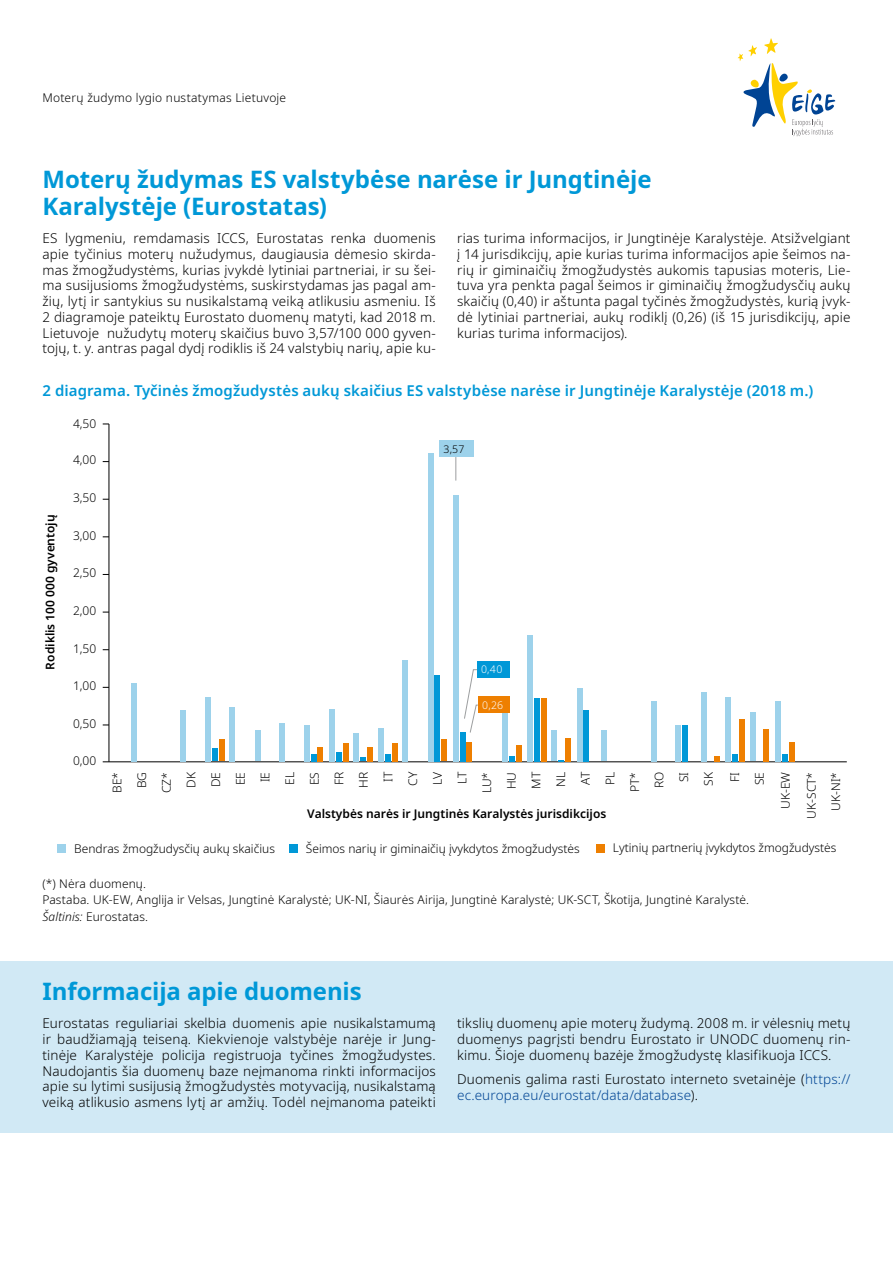
<style>
.page{position:relative;width:893px;height:1263px;background:#fff}
.page>*{position:absolute;margin:0;border:0;box-sizing:border-box;transform-origin:0 0}
.Headlines{font:700 24px/27px "Noto Sans";letter-spacing:-.005em;color:#0098d7}
.Boxes_headlines{font:600 15px "Noto Sans";letter-spacing:.01em;color:#0098d7}
.Body_text{font:300 13.5px/15.8px "Noto Sans";letter-spacing:.01em;color:#000;text-align:justify}
.Table_text_small{font:300 12px/24.6px "Noto Sans";color:#000;text-align:right}
.t1{font:600 12px "Noto Sans";color:#000}
.t2{font:300 10.5px "Noto Sans";color:#fff}
.t3{font:300 10.5px "Noto Sans";color:#000}
.s1{font-style:italic}
.s2{color:#004494}
</style>
<div class="page">
<svg style="left:738px;top:38px;width:97px;height:98px"></svg>
<svg style="left:464px;top:669px;width:14px;height:64px"></svg>
<svg style="left:455px;top:457px;width:1px;height:23px"></svg>
<div style="left:289px;top:844px;width:8px;height:9px;background:#0098d7"></div>
<div style="left:596px;top:844px;width:8px;height:8px;background:#ee7f00"></div>
<div style="left:57px;top:844px;width:9px;height:9px;background:#9dd2eb"></div>
<hr style="left:103px;top:761px;width:744px;height:1px;background:#000">
<hr style="left:109px;top:424px;width:1px;height:338px;background:#000">
<div style="left:205px;top:697px;width:6px;height:64px;background:#9dd2eb"></div>
<div style="left:775px;top:701px;width:6px;height:60px;background:#9dd2eb"></div>
<div style="left:750px;top:712px;width:6px;height:49px;background:#9dd2eb"></div>
<div style="left:725px;top:697px;width:6px;height:64px;background:#9dd2eb"></div>
<div style="left:701px;top:692px;width:5px;height:69px;background:#9dd2eb"></div>
<div style="left:675px;top:725px;width:6px;height:36px;background:#9dd2eb"></div>
<div style="left:651px;top:701px;width:5px;height:60px;background:#9dd2eb"></div>
<div style="left:601px;top:730px;width:5px;height:31px;background:#9dd2eb"></div>
<div style="left:577px;top:688px;width:5px;height:73px;background:#9dd2eb"></div>
<div style="left:552px;top:730px;width:5px;height:31px;background:#9dd2eb"></div>
<div style="left:528px;top:635px;width:5px;height:126px;background:#9dd2eb"></div>
<div style="left:502px;top:698px;width:6px;height:63px;background:#9dd2eb"></div>
<div style="left:453px;top:495px;width:6px;height:266px;background:#9dd2eb"></div>
<div style="left:428px;top:453px;width:5px;height:308px;background:#9dd2eb"></div>
<div style="left:403px;top:660px;width:5px;height:101px;background:#9dd2eb"></div>
<div style="left:378px;top:728px;width:6px;height:33px;background:#9dd2eb"></div>
<div style="left:353px;top:733px;width:6px;height:28px;background:#9dd2eb"></div>
<div style="left:329px;top:708px;width:6px;height:53px;background:#9dd2eb"></div>
<div style="left:304px;top:725px;width:5px;height:36px;background:#9dd2eb"></div>
<div style="left:279px;top:723px;width:5px;height:38px;background:#9dd2eb"></div>
<div style="left:255px;top:730px;width:5px;height:31px;background:#9dd2eb"></div>
<div style="left:229px;top:707px;width:6px;height:54px;background:#9dd2eb"></div>
<div style="left:180px;top:710px;width:6px;height:51px;background:#9dd2eb"></div>
<div style="left:131px;top:683px;width:5px;height:78px;background:#9dd2eb"></div>
<div style="left:212px;top:748px;width:6px;height:13px;background:#0098d7"></div>
<div style="left:782px;top:754px;width:6px;height:7px;background:#0098d7"></div>
<div style="left:732px;top:754px;width:6px;height:7px;background:#0098d7"></div>
<div style="left:682px;top:725px;width:6px;height:36px;background:#0098d7"></div>
<div style="left:584px;top:710px;width:5px;height:51px;background:#0098d7"></div>
<div style="left:534px;top:698px;width:6px;height:63px;background:#0098d7"></div>
<svg style="left:509px;top:756px;width:6px;height:5px"></svg>
<div style="left:460px;top:732px;width:5px;height:29px;background:#0098d7"></div>
<div style="left:435px;top:675px;width:5px;height:86px;background:#0098d7"></div>
<div style="left:385px;top:754px;width:6px;height:7px;background:#0098d7"></div>
<svg style="left:360px;top:757px;width:6px;height:4px"></svg>
<div style="left:336px;top:752px;width:6px;height:9px;background:#0098d7"></div>
<svg style="left:311px;top:754px;width:5px;height:7px"></svg>
<div style="left:219px;top:739px;width:6px;height:22px;background:#ee7f00"></div>
<div style="left:789px;top:742px;width:5px;height:19px;background:#ee7f00"></div>
<div style="left:763px;top:729px;width:6px;height:32px;background:#ee7f00"></div>
<div style="left:739px;top:719px;width:5px;height:42px;background:#ee7f00"></div>
<svg style="left:714px;top:756px;width:6px;height:5px"></svg>
<div style="left:565px;top:738px;width:6px;height:23px;background:#ee7f00"></div>
<div style="left:541px;top:698px;width:6px;height:63px;background:#ee7f00"></div>
<div style="left:516px;top:745px;width:5px;height:16px;background:#ee7f00"></div>
<div style="left:467px;top:742px;width:5px;height:19px;background:#ee7f00"></div>
<div style="left:441px;top:739px;width:6px;height:22px;background:#ee7f00"></div>
<div style="left:392px;top:743px;width:6px;height:18px;background:#ee7f00"></div>
<div style="left:367px;top:747px;width:5px;height:14px;background:#ee7f00"></div>
<div style="left:343px;top:743px;width:5px;height:18px;background:#ee7f00"></div>
<div style="left:318px;top:747px;width:5px;height:14px;background:#ee7f00"></div>
<div style="left:439px;top:440px;width:34px;height:17px;background:#9dd2eb"></div>
<div style="left:477px;top:661px;width:32px;height:16px;background:#0098d7"></div>
<div style="left:478px;top:696px;width:31px;height:17px;background:#ee7f00"></div>
<div style="left:0;top:961px;width:893px;height:172px;background:#d1e9f5"></div>
<p class="Table_text_small" style="left:43px;top:86px;width:245px">Moterų žudymo lygio nustatymas Lietuvoje</p>
<h2 class="Headlines" style="left:43px;top:166px;width:611px">Moterų žudymas ES valstybėse narėse ir Jungtinėje<br>Karalystėje (Eurostatas)</h2>
<p class="Body_text" style="left:43px;top:231px;width:395px">ES lygmeniu, remdamasis ICCS, Eurostatas renka duomenis apie tyčinius moterų nužudymus, daugiausia dėmesio skirda&shy;mas žmogžudystėms, kurias įvykdė lytiniai partneriai, ir su šei&shy;ma susijusioms žmogžudystėms, suskirstydamas jas pagal am&shy;žių, lytį ir santykius su nusikalstamą veiką atlikusiu asmeniu. Iš 2 diagramoje pateiktų Eurostato duomenų matyti, kad 2018 m.<br>Lietuvoje nužudytų moterų skaičius buvo 3,57/100 000 gyven&shy;tojų, t. y. antras pagal dydį rodiklis iš 24 valstybių narių, apie ku-</p>
<p class="Body_text" style="left:457px;top:231px;width:395px">rias turima informacijos, ir Jungtinėje Karalystėje. Atsižvelgiant į 14 jurisdikcijų, apie kurias turima informacijos apie šeimos na&shy;rių ir giminaičių žmogžudystės aukomis tapusias moteris, Lie&shy;tuva yra penkta pagal šeimos ir giminaičių žmogžudysčių aukų skaičių (0,40) ir aštunta pagal tyčinės žmogžudystės, kurią įvyk&shy;dė lytiniai partneriai, aukų rodiklį (0,26) (iš 15 jurisdikcijų, apie kurias turima informacijos).</p>
<p class="Boxes_headlines" style="left:43px;top:382px;width:772px">2 diagrama. Tyčinės žmogžudystės aukų skaičius ES valstybėse narėse ir Jungtinėje Karalystėje (2018 m.)</p>
<p class="t1" style="left:42px;top:669px;width:157px;rotate:-90deg">Rodiklis 100 000 gyventojų</p>
<p class="Table_text_small" style="left:73px;top:412px;width:25px">4,50</p>
<p class="Table_text_small" style="left:73px;top:448px;width:25px">4,00</p>
<p class="Table_text_small" style="left:73px;top:486px;width:25px">3,50</p>
<p class="Table_text_small" style="left:73px;top:523px;width:25px">3,00</p>
<p class="Table_text_small" style="left:73px;top:561px;width:25px">2,50</p>
<p class="Table_text_small" style="left:73px;top:598px;width:25px">2,00</p>
<p class="Table_text_small" style="left:73px;top:636px;width:25px">1,50</p>
<p class="Table_text_small" style="left:73px;top:674px;width:25px">1,00</p>
<p class="Table_text_small" style="left:73px;top:711px;width:25px">0,50</p>
<p class="Table_text_small" style="left:73px;top:749px;width:25px">0,00</p>
<p class="t3" style="left:443px;top:441px;width:22px">3,57</p>
<p class="t2" style="left:481px;top:662px;width:23px">0,40</p>
<p class="t2" style="left:482px;top:697px;width:22px">0,26</p>
<p class="Table_text_small" style="left:105px;top:793px;width:23px;rotate:-90deg">BE*<br>BG<br>CZ*<br>DK<br>DE<br>EE<br>IE<br>EL<br>ES<br>FR<br>HR<br>IT<br>CY<br>LV<br>LT<br>LU*<br>HU<br>MT<br>NL<br>AT<br>PL<br>PT*<br>RO<br>SI<br>SK</p>
<p class="Table_text_small" style="left:723px;top:785px;width:15px;text-align:left;rotate:-90deg">FI<br>SE</p>
<p class="Table_text_small" style="left:773px;top:819px;width:48px;line-height:26px;rotate:-90deg">UK-EW<br>UK-SCT*</p>
<p class="Table_text_small" style="left:824px;top:811px;width:40px;rotate:-90deg">UK-NI*</p>
<p class="t1" style="left:307px;top:805px;width:301px">Valstybės narės ir Jungtinės Karalystės jurisdikcijos</p>
<p class="Table_text_small" style="left:74px;top:836px;width:202px">Bendras žmogžudysčių aukų skaičius</p>
<p class="Table_text_small" style="left:306px;top:836px;width:275px">Šeimos narių ir giminaičių įvykdytos žmogžudystės</p>
<p class="Table_text_small" style="left:613px;top:836px;width:225px">Lytinių partnerių įvykdytos žmogžudystės</p>
<p class="Table_text_small" style="left:43px;top:871px;width:105px">(*) Nėra duomenų.</p>
<p class="Table_text_small" style="left:43px;top:888px;width:708px">Pastaba. UK-EW, Anglija ir Velsas, Jungtinė Karalystė; UK-NI, Šiaurės Airija, Jungtinė Karalystė; UK-SCT, Škotija, Jungtinė Karalystė.</p>
<p class="Table_text_small" style="left:43px;top:904px;width:107px"><span class="s1">Šaltinis:</span> Eurostatas.</p>
<h2 class="Headlines" style="left:43px;top:978px;width:321px">Informacija apie duomenis</h2>
<p class="Body_text" style="left:43px;top:1016px;width:395px">Eurostatas reguliariai skelbia duomenis apie nusikalstamumą ir baudžiamąją teiseną. Kiekvienoje valstybėje narėje ir Jung&shy;tinėje Karalystėje policija registruoja tyčines žmogžudystes.<br>Naudojantis šia duomenų baze neįmanoma rinkti informacijos apie su lytimi susijusią žmogžudystės motyvaciją, nusikalstamą veiką atlikusio asmens lytį ar amžių. Todėl neįmanoma pateikti</p>
<p class="Body_text" style="left:457px;top:1016px;width:395px">tikslių duomenų apie moterų žudymą. 2008 m. ir vėlesnių metų duomenys pagrįsti bendru Eurostato ir UNODC duomenų rin&shy;kimu. Šioje duomenų bazėje žmogžudystę klasifikuoja ICCS.</p>
<p class="Body_text" style="left:457px;top:1072px;width:395px">Duomenis galima rasti Eurostato interneto svetainėje (<span class="s2">https:// ec.europa.eu/eurostat/data/database</span>).</p>
</div>
